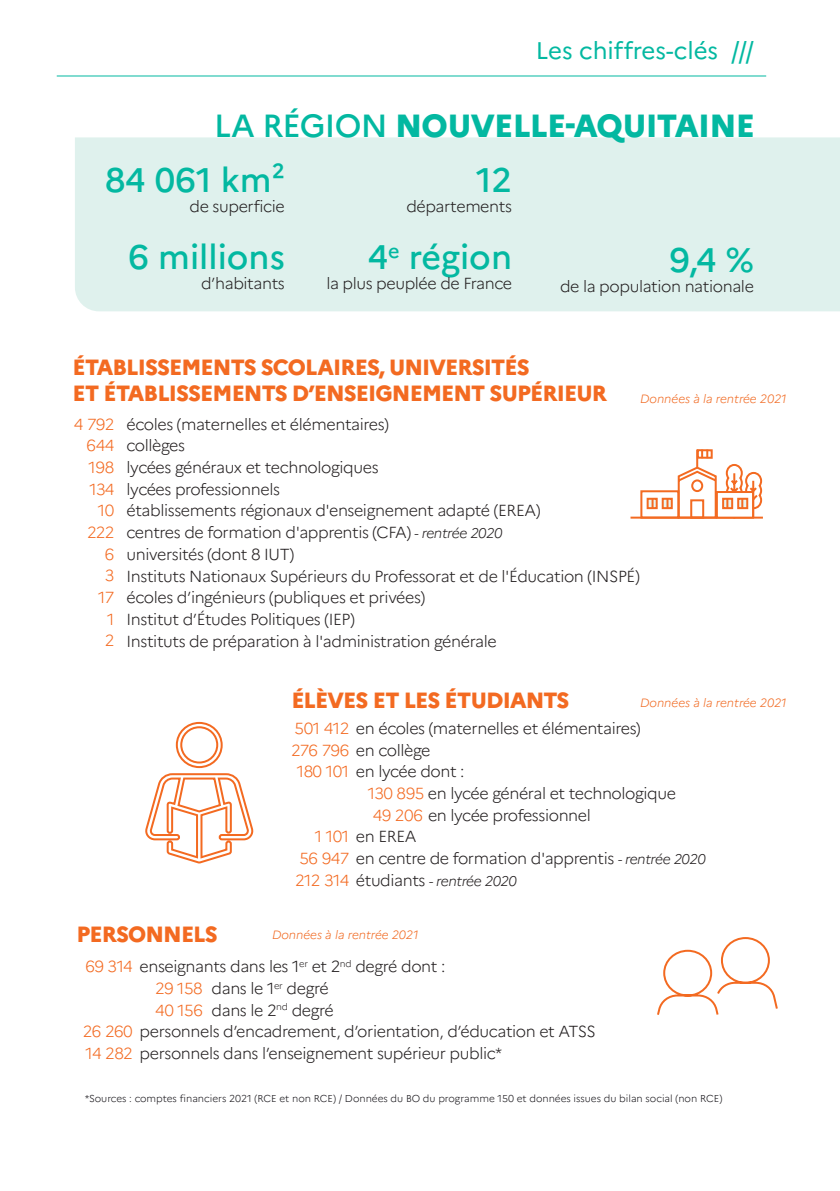
<style>
.page{position:relative;width:840px;height:1191px;background:#fff}
.page>*{position:absolute;margin:0;border:0;box-sizing:border-box;transform-origin:0 0}
.t1{font:500 34px "Marianne";color:#03b8a1}
.t2{font:800 32px "Marianne";letter-spacing:-.02em;color:#03b8a1}
.t3{font:24px "Marianne";color:#03b8a1}
.t4{font:800 22px/26px "Marianne";letter-spacing:-.04em;color:#f36a21}
.t5{font:300 16px/21.6px "Marianne";letter-spacing:-.025em;color:#231f20}
.t6{font:300 16px/21.6px "Marianne";letter-spacing:-.035em;color:#f36a21;text-align:right}
.t7{font:italic 300 14px "Marianne";letter-spacing:-.035em;color:#231f20}
.t8{font:italic 300 12px "Marianne";color:#f16a22}
.t9{font:300 10px "Marianne";color:#17151a}
.s1{font-weight:500}
.s2{font-style:italic;font-size:14px}
.s3{color:#f36a21}
.s4{font-style:normal;font-size:16px}
</style>
<div class="page">
<div style="left:75px;top:137px;width:764px;height:174px;background:#dff1ed"></div>
<svg style="left:657px;top:937px;width:121px;height:78px"></svg>
<hr style="left:630px;top:516px;width:132px;height:2px;background:#f36a21">
<svg style="left:639px;top:449px;width:123px;height:70px"></svg>
<svg style="left:145px;top:721px;width:109px;height:143px"></svg>
<hr style="left:57px;top:75px;width:708px;height:1px;background:#03b8a1">
<h3 class="t3" style="left:535px;top:32px;width:219px">Les chiffres-clés ///</h3>
<h2 class="t2" style="left:214px;top:101px;width:542px"><span class="s1">LA RÉGION</span> NOUVELLE-AQUITAINE</h2>
<h1 class="t1" style="left:105px;top:154px;width:181px">84 061 km²</h1>
<p class="t5" style="left:189px;top:195px;width:97px">de superficie</p>
<h1 class="t1" style="left:128px;top:231px;width:158px">6 millions</h1>
<p class="t5" style="left:201px;top:271px;width:85px">d’habitants</p>
<h1 class="t1" style="left:476px;top:154px;width:37px">12</h1>
<p class="t5" style="left:406px;top:195px;width:107px">départements</p>
<h1 class="t1" style="left:367px;top:231px;width:146px">4<sup>e</sup> région</h1>
<p class="t5" style="left:326px;top:271px;width:187px">la plus peuplée de France</p>
<h1 class="t1" style="left:669px;top:233px;width:86px">9,4 %</h1>
<p class="t5" style="left:559px;top:274px;width:195px">de la population nationale</p>
<h3 class="t4" style="left:72px;top:352px;width:536px">ÉTABLISSEMENTS SCOLAIRES, UNIVERSITÉS<br>ET ÉTABLISSEMENTS D’ENSEIGNEMENT SUPÉRIEUR</h3>
<p class="t8" style="left:639px;top:389px;width:148px">Données à la rentrée 2021</p>
<p class="t6" style="left:74px;top:412px;width:42px">4 792<br>644<br>198<br>134<br>10<br>222<br>6<br>3<br>17<br>1<br>2</p>
<p class="t5" style="left:126px;top:412px;width:514px">écoles (maternelles et élémentaires)<br>collèges<br>lycées généraux et technologiques<br>lycées professionnels<br>établissements régionaux d'enseignement adapté (EREA)<br>centres de formation d'apprentis (CFA) <span class="s2">- rentrée 2020<br></span>universités (dont 8 IUT)<br>Instituts Nationaux Supérieurs du Professorat et de l'Éducation (INSPÉ) écoles d’ingénieurs (publiques et privées)<br>Institut d’Études Politiques (IEP)<br>Instituts de préparation à l'administration générale</p>
<h3 class="t4" style="left:291px;top:685px;width:279px">ÉLÈVES ET LES ÉTUDIANTS</h3>
<p class="t8" style="left:639px;top:693px;width:148px">Données à la rentrée 2021</p>
<p class="t5" style="left:294px;top:716px;width:347px"><span class="s3">501 412</span> en écoles (maternelles et élémentaires)</p>
<p class="t5" style="left:291px;top:737px;width:141px"><span class="s3">276 796</span> en collège</p>
<p class="t5" style="left:297px;top:759px;width:169px"><span class="s3">180 101</span> en lycée dont :</p>
<p class="t5" style="left:367px;top:781px;width:310px"><span class="s3">130 895</span> en lycée général et technologique</p>
<p class="t5" style="left:372px;top:802px;width:219px"><span class="s3">49 206</span> en lycée professionnel</p>
<p class="t5" style="left:314px;top:824px;width:103px"><span class="s3">1 101</span> en EREA</p>
<p class="t5" style="left:299px;top:846px;width:407px"><span class="s3">56 947</span> en centre de formation d'apprentis <span class="s2">- rentrée 2020</span></p>
<p class="t7" style="left:356px;top:869px;width:162px"><span class="s4">étudiants</span> - rentrée 2020</p>
<p class="t6" style="left:295px;top:868px;width:56px">212 314</p>
<h3 class="t4" style="left:77px;top:919px;width:142px">PERSONNELS</h3>
<p class="t5" style="left:85px;top:954px;width:361px"><span class="s3">69 314</span> enseignants dans les 1<sup>er</sup> et 2<sup>nd</sup> degré dont :</p>
<p class="t5" style="left:155px;top:976px;width:175px"><span class="s3">29 158</span> dans le 1<sup>er</sup> degré</p>
<p class="t5" style="left:155px;top:998px;width:180px"><span class="s3">40 156</span> dans le 2<sup>nd</sup> degré</p>
<p class="t5" style="left:83px;top:1019px;width:514px"><span class="s3">26 260</span> personnels d’encadrement, d’orientation, d’éducation et ATSS</p>
<p class="t5" style="left:86px;top:1041px;width:418px"><span class="s3">14 282</span> personnels dans l’enseignement supérieur public*</p>
<p class="t8" style="left:272px;top:925px;width:148px">Données à la rentrée 2021</p>
<p class="t9" style="left:85px;top:1090px;width:638px">*Sources : comptes financiers 2021 (RCE et non RCE) / Données du BO du programme 150 et données issues du bilan social (non RCE)</p>
</div>
